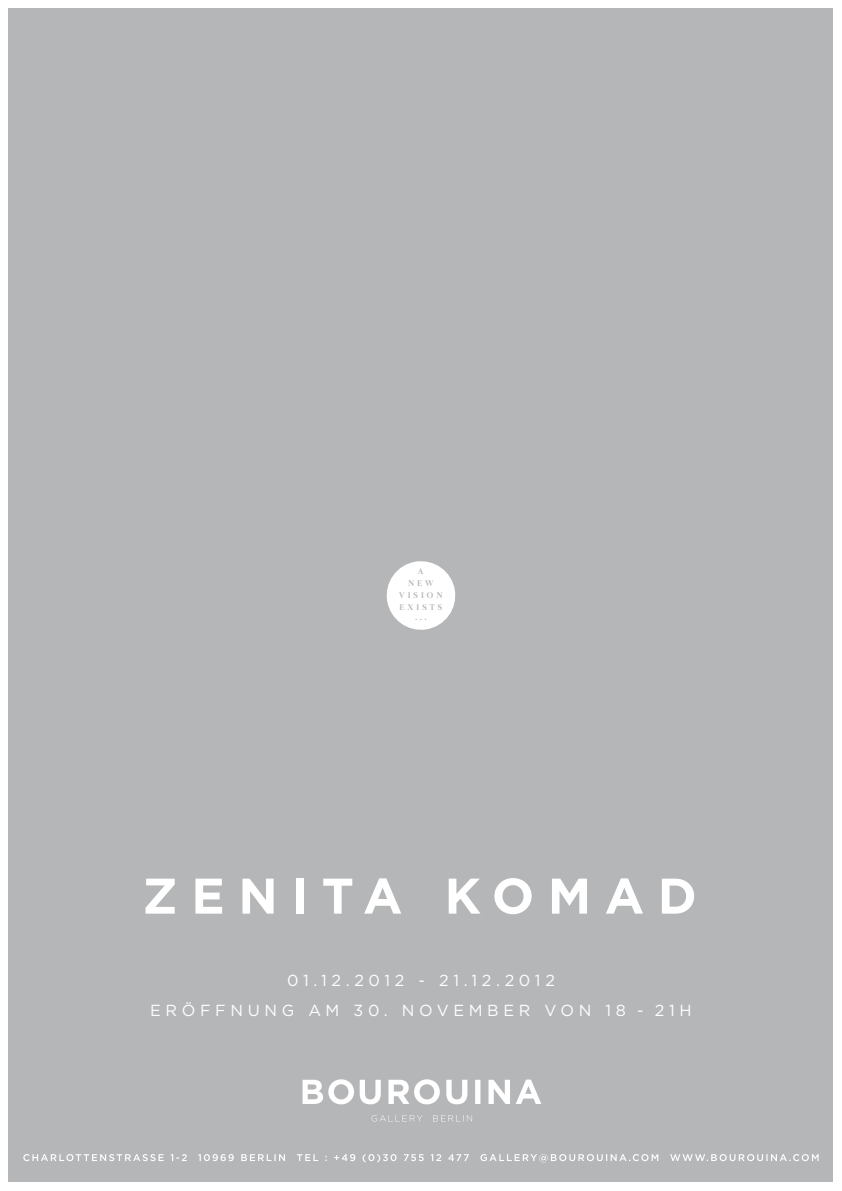
<style>
.page{position:relative;width:842px;height:1191px;background:#fff}
.page>*{position:absolute;margin:0;border:0;box-sizing:border-box;transform-origin:0 0}
.t1{font:700 50px "Gotham";letter-spacing:.27em;color:#fff}
.t2{font:16px/30px "Gotham";letter-spacing:.29em;color:#fff;text-align:center}
.t3{font:700 7px/12px "Romain BP Headline";letter-spacing:.43em;color:#b5b6b8;text-align:center}
</style>
<div class="page">
<div style="left:9px;top:9px;width:824px;height:1173px;background:#b5b6b8"></div>
<svg style="left:23px;top:1154px;width:796px;height:8px"></svg>
<svg style="left:303px;top:1079px;width:238px;height:25px"></svg>
<svg style="left:371px;top:1115px;width:101px;height:6px"></svg>
<svg style="left:386px;top:561px;width:70px;height:69px"></svg>
<p class="t3" style="left:399px;top:565px;width:45px">A<br>NEW<br>VISION<br>EXISTS</p>
<p class="t3" style="left:415px;top:611px;width:12px">...</p>
<h1 class="t1" style="left:142px;top:867px;width:556px">ZENITA KOMAD</h1>
<p class="t2" style="left:150px;top:965px;width:543px">01.12.2012 - 21.12.2012<br>ERÖFFNUNG AM 30. N OVE MBE R VON 18 - 21H</p>
</div>
